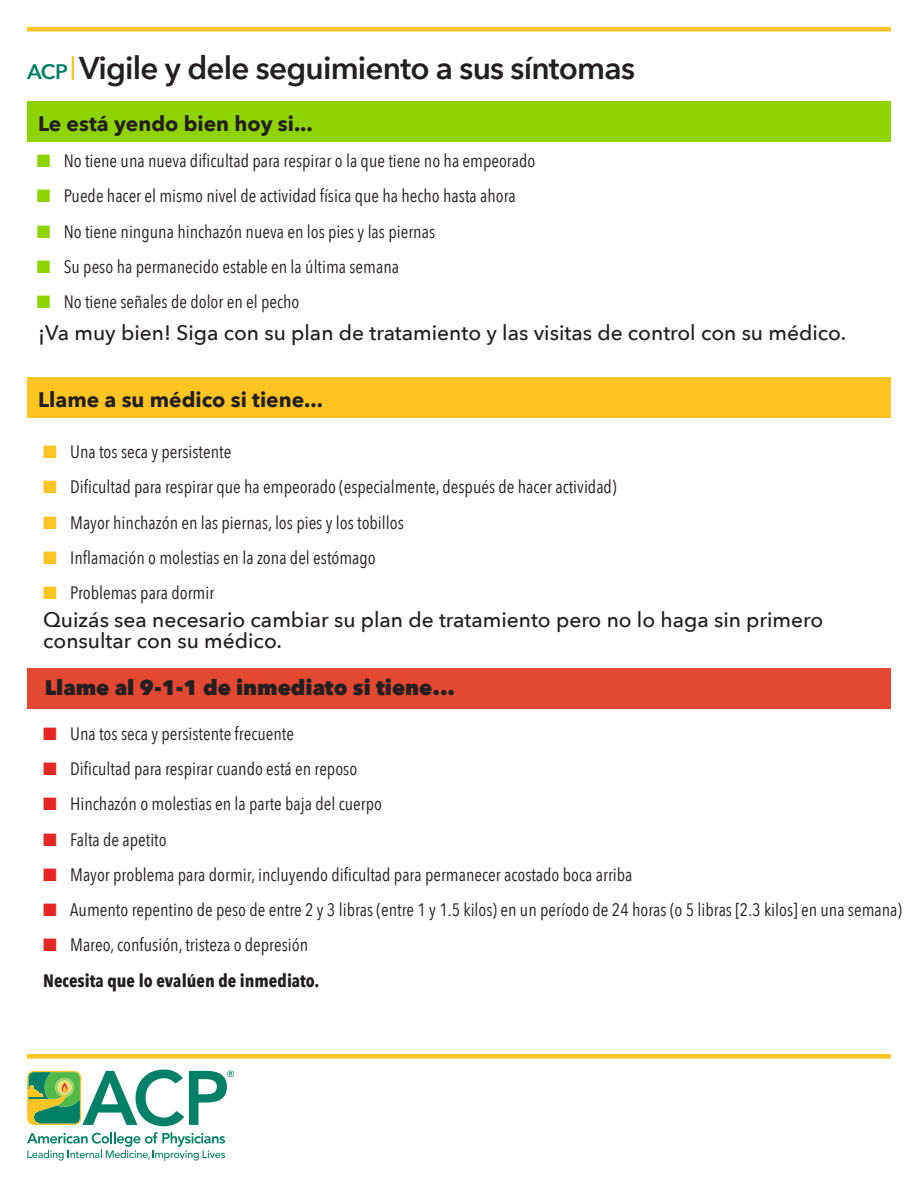
<style>
.page{position:relative;width:918px;height:1188px;background:#fff}
.page>*{position:absolute;margin:0;border:0;box-sizing:border-box;transform-origin:0 0}
.t1{font:600 31.5px "Avenir Next";letter-spacing:-.025em;color:#231f20}
.bullet_list_yellow{font:500 21px/21px "Avenir Next";color:#231f20}
.t2{font:700 21px "Avenir Next";color:#231f20}
.t3{font:800 21px "Avenir Next";color:#231f20}
.t4{font:18px "Avenir Next Condensed";color:#231f20}
.bullet_list_red{font:700 18px "Avenir Next Condensed";color:#231f20}
.s1{font-size:21px;color:#008066}
.s2{color:#8fd400}
.s3{color:#fec422}
.s4{color:#e22725}
</style>
<div class="page">
<div style="left:27px;top:669px;width:864px;height:40px;background:#e44831"></div>
<div style="left:27px;top:377px;width:864px;height:41px;background:#fec422"></div>
<div style="left:27px;top:102px;width:864px;height:40px;background:#8fd400"></div>
<svg style="left:27px;top:1132px;width:198px;height:29px"></svg>
<svg style="left:27px;top:1070px;width:207px;height:56px"></svg>
<div style="left:27px;top:1054px;width:864px;height:5px;background:#fec422"></div>
<div style="left:27px;top:27px;width:864px;height:5px;background:#fec422"></div>
<hr style="left:72px;top:56px;width:2px;height:24px;background:#fec422">
<p class="t1" style="left:27px;top:41px;width:610px"><span class="s1">ACP</span> Vigile y dele seguimiento a sus síntomas</p>
<p class="t2" style="left:38px;top:106px;width:276px">Le está yendo bien hoy si...</p>
<p class="t4" style="left:37px;top:145px;width:500px"><span class="s2">■</span> No tiene una nueva dificultad para respirar o la que tiene no ha empeorado</p>
<p class="t4" style="left:37px;top:181px;width:481px"><span class="s2">■</span> Puede hacer el mismo nivel de actividad física que ha hecho hasta ahora</p>
<p class="t4" style="left:37px;top:216px;width:400px"><span class="s2">■</span> No tiene ninguna hinchazón nueva en los pies y las piernas</p>
<p class="t4" style="left:37px;top:251px;width:364px"><span class="s2">■</span> Su peso ha permanecido estable en la última semana</p>
<p class="t4" style="left:37px;top:286px;width:264px"><span class="s2">■</span> No tiene señales de dolor en el pecho</p>
<p class="bullet_list_yellow" style="left:38px;top:322px;width:810px">¡Va muy bien! Siga con su plan de tratamiento y las visitas de control con su médico.</p>
<p class="t2" style="left:38px;top:381px;width:286px">Llame a su médico si tiene...</p>
<p class="t4" style="left:43px;top:436px;width:190px"><span class="s3">■</span> Una tos seca y persistente</p>
<p class="t4" style="left:43px;top:472px;width:575px"><span class="s3">■</span> Dificultad para respirar que ha empeorado (especialmente, después de hacer actividad)</p>
<p class="t4" style="left:43px;top:507px;width:362px"><span class="s3">■</span> Mayor hinchazón en las piernas, los pies y los tobillos</p>
<p class="t4" style="left:43px;top:542px;width:334px"><span class="s3">■</span> Inflamación o molestias en la zona del estómago</p>
<p class="t4" style="left:43px;top:577px;width:173px"><span class="s3">■</span> Problemas para dormir</p>
<p class="bullet_list_yellow" style="left:43px;top:608px;width:782px">Quizás sea necesario cambiar su plan de tratamiento pero no lo haga sin primero consultar con su médico.</p>
<p class="t3" style="left:45px;top:675px;width:412px">Llame al 9-1-1 de inmediato si tiene...</p>
<p class="t4" style="left:43px;top:718px;width:252px"><span class="s4">■</span> Una tos seca y persistente frecuente</p>
<p class="t4" style="left:43px;top:754px;width:316px"><span class="s4">■</span> Dificultad para respirar cuando está en reposo</p>
<p class="t4" style="left:43px;top:789px;width:340px"><span class="s4">■</span> Hinchazón o molestias en la parte baja del cuerpo</p>
<p class="t4" style="left:43px;top:824px;width:125px"><span class="s4">■</span> Falta de apetito</p>
<p class="t4" style="left:43px;top:859px;width:591px"><span class="s4">■</span> Mayor problema para dormir, incluyendo dificultad para permanecer acostado boca arriba</p>
<p class="t4" style="left:43px;top:895px;width:860px"><span class="s4">■</span> Aumento repentino de peso de entre 2 y 3 libras (entre 1 y 1.5 kilos) en un período de 24 horas (o 5 libras [2.3 kilos] en una semana)</p>
<p class="t4" style="left:43px;top:930px;width:267px"><span class="s4">■</span> Mareo, confusión, tristeza o depresión</p>
<p class="bullet_list_red" style="left:43px;top:969px;width:278px">Necesita que lo evalúen de inmediato.</p>
</div>
